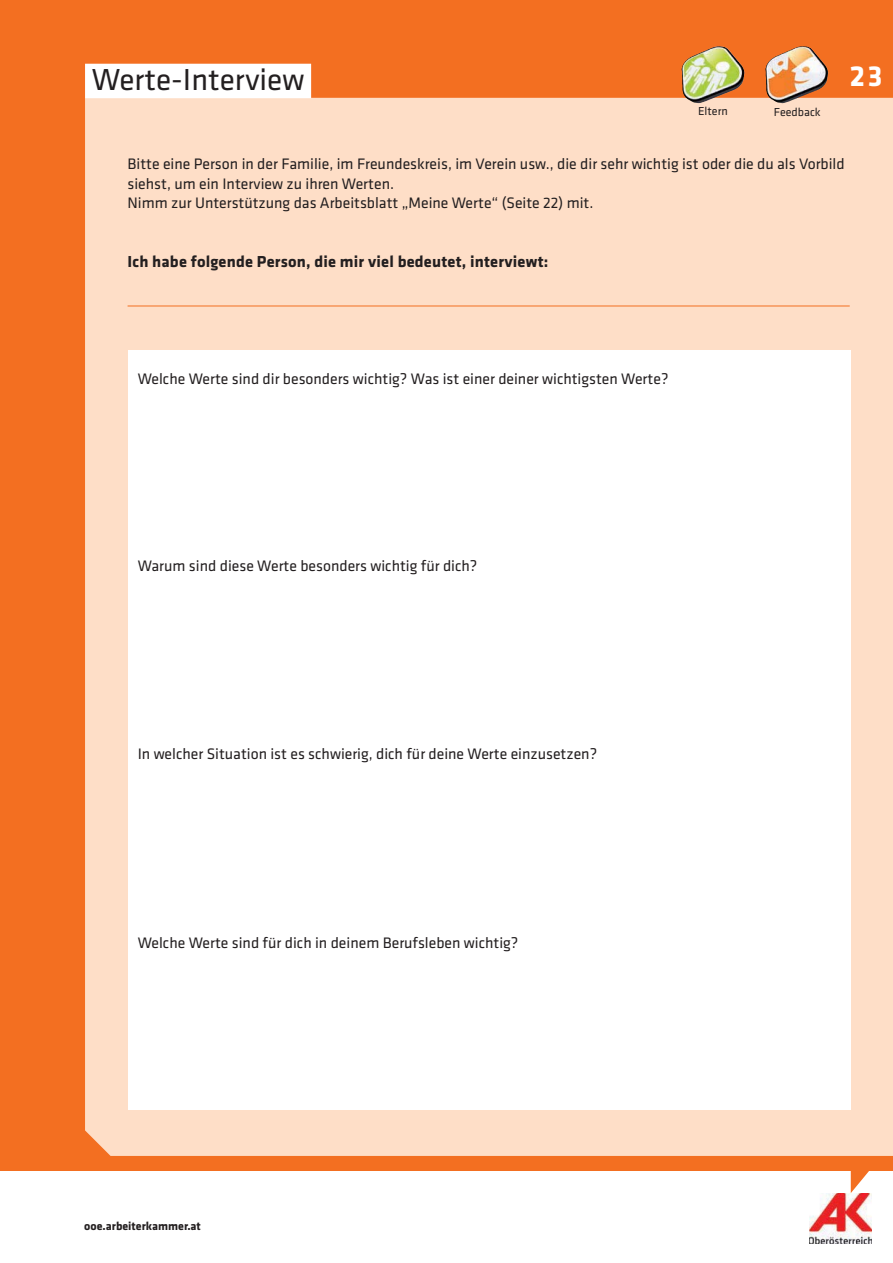
<style>
.page{position:relative;width:893px;height:1263px;background:#fff}
.page>*{position:absolute;margin:0;border:0;box-sizing:border-box;transform-origin:0 0}
.t1{font:31.5px "Klavika";color:#231f20}
.t2{font:700 30px "Klavika";color:#fff}
.t3{font:700 16.5px "Klavika";letter-spacing:.01em;color:#231f20}
.t4{font:15.75px/19.5px "Klavika";color:#231f20}
.t5{font:700 12px "Klavika";color:#231f20}
.t6{font:12px "Klavika";color:#231f20}
</style>
<div class="page">
<div style="left:0;top:0;width:893px;height:1170px;background:#f36f21"></div>
<div style="left:85px;top:98px;width:808px;height:1058px;background:#fedec7"></div>
<img style="left:809px;top:1193px;width:63px;height:51px">
<svg style="left:851px;top:1170px;width:18px;height:23px"></svg>
<div style="left:129px;top:350px;width:722px;height:759px;background:#fff"></div>
<div style="left:85px;top:64px;width:226px;height:34px;background:#fff"></div>
<hr style="left:128px;top:306px;width:722px;height:1px;background:#f36f21">
<img style="left:681px;top:46px;width:64px;height:57px">
<img style="left:765px;top:46px;width:63px;height:57px">
<h1 class="t1" style="left:92px;top:68px;width:214px">Werte-Interview</h1>
<p class="t6" style="left:698px;top:106px;width:31px">Eltern</p>
<p class="t6" style="left:774px;top:107px;width:48px">Feedback</p>
<h2 class="t2" style="left:850px;top:65px;width:34px">23</h2>
<p class="t4" style="left:128px;top:156px;width:719px">Bitte eine Person in der Familie, im Freundeskreis, im Verein usw., die dir sehr wichtig ist oder die du als Vorbild siehst, um ein Interview zu ihren Werten.<br>Nimm zur Unterstützung das Arbeitsblatt „Meine Werte“ (Seite 22) mit.</p>
<p class="t3" style="left:128px;top:255px;width:422px">Ich habe folgende Person, die mir viel bedeutet, interviewt:</p>
<p class="t4" style="left:138px;top:370px;width:532px">Welche Werte sind dir besonders wichtig? Was ist einer deiner wichtigsten Werte?</p>
<p class="t4" style="left:138px;top:558px;width:341px">Warum sind diese Werte besonders wichtig für dich?</p>
<p class="t4" style="left:138px;top:745px;width:461px">In welcher Situation ist es schwierig, dich für deine Werte einzusetzen?</p>
<p class="t4" style="left:138px;top:934px;width:382px">Welche Werte sind für dich in deinem Berufsleben wichtig?</p>
<p class="t5" style="left:84px;top:1221px;width:118px">ooe.arbeiterkammer.at</p>
</div>
